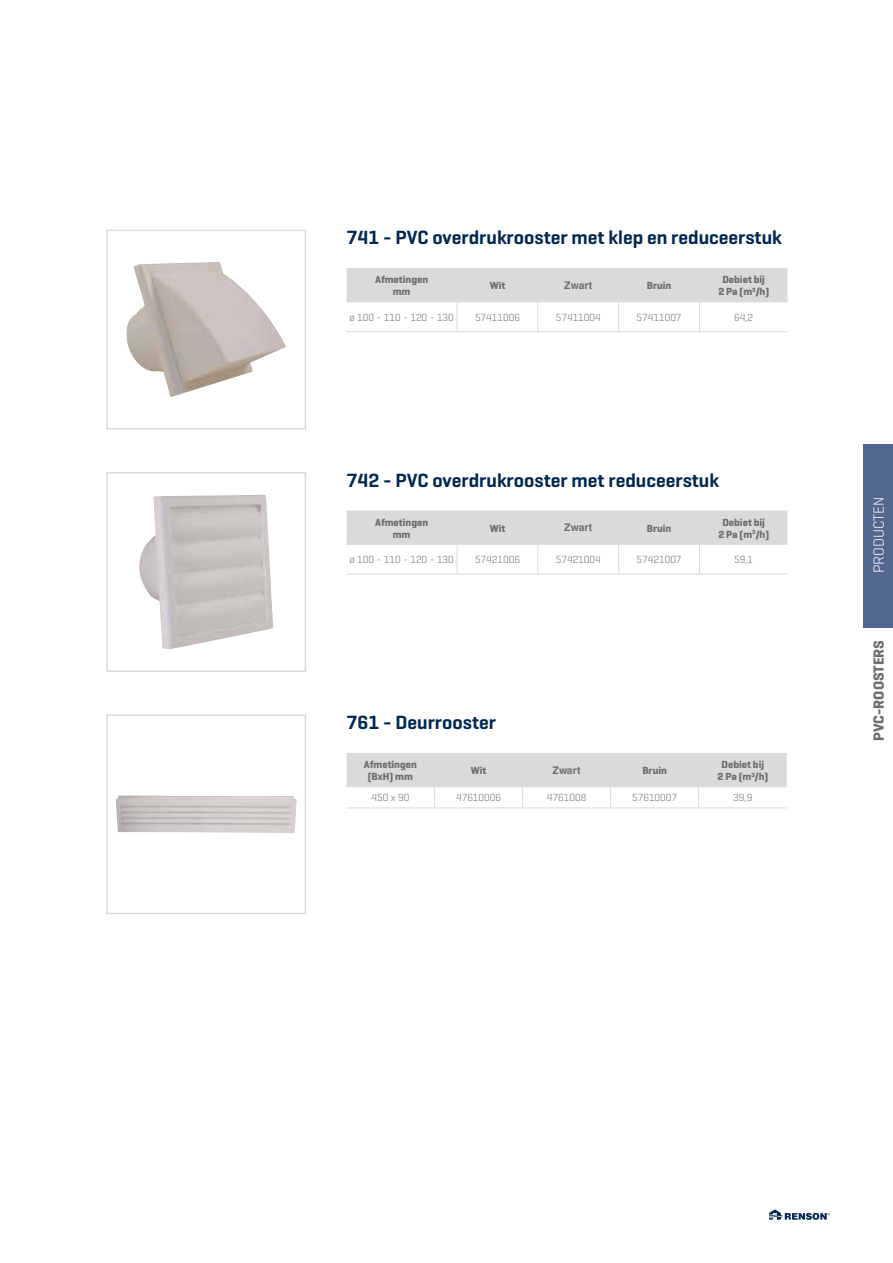
<style>
.page{position:relative;width:893px;height:1263px;background:#fff}
.page>*{position:absolute;margin:0;border:0;box-sizing:border-box;transform-origin:0 0}
.t1{font:600 19.5px "Geogrotesque";color:#00274f}
.t2{font:700 15px "Geogrotesque";color:#706f6f}
.t3{font:300 15px "Geogrotesque";color:#fff}
.t4{font:300 10.5px "Geogrotesque";color:#706f6f}
.t5{font:700 10.5px/12px "Geogrotesque";color:#706f6f;text-align:center}
.t6{font:700 10.5px "Helvetica LT Std";color:#706f6f}
</style>
<div class="page">
<div style="left:863px;top:444px;width:30px;height:184px;background:#52688e"></div>
<hr style="left:347px;top:268px;width:110px;height:1px;background:#dadada">
<hr style="left:457px;top:268px;width:81px;height:1px;background:#dadada">
<hr style="left:538px;top:268px;width:81px;height:1px;background:#dadada">
<hr style="left:619px;top:268px;width:80px;height:1px;background:#dadada">
<hr style="left:699px;top:268px;width:88px;height:1px;background:#dadada">
<hr style="left:347px;top:331px;width:110px;height:1px;background:#dadada">
<hr style="left:457px;top:331px;width:81px;height:1px;background:#dadada">
<hr style="left:538px;top:331px;width:81px;height:1px;background:#dadada">
<hr style="left:619px;top:331px;width:80px;height:1px;background:#dadada">
<hr style="left:699px;top:331px;width:88px;height:1px;background:#dadada">
<svg style="left:347px;top:269px;width:440px;height:62px"></svg>
<hr style="left:347px;top:574px;width:110px;height:1px;background:#dadada">
<hr style="left:457px;top:574px;width:81px;height:1px;background:#dadada">
<hr style="left:538px;top:574px;width:81px;height:1px;background:#dadada">
<hr style="left:619px;top:574px;width:80px;height:1px;background:#dadada">
<hr style="left:699px;top:574px;width:88px;height:1px;background:#dadada">
<svg style="left:347px;top:511px;width:440px;height:63px"></svg>
<hr style="left:347px;top:807px;width:88px;height:1px;background:#dadada">
<hr style="left:435px;top:807px;width:88px;height:1px;background:#dadada">
<hr style="left:523px;top:807px;width:88px;height:1px;background:#dadada">
<hr style="left:611px;top:807px;width:88px;height:1px;background:#dadada">
<hr style="left:699px;top:807px;width:88px;height:1px;background:#dadada">
<svg style="left:347px;top:753px;width:440px;height:54px"></svg>
<img style="left:126px;top:262px;width:160px;height:135px">
<div style="left:106px;top:230px;width:200px;height:199px;border:2px solid #dadada"></div>
<img style="left:139px;top:495px;width:134px;height:154px">
<div style="left:106px;top:472px;width:200px;height:200px;border:2px solid #dadada"></div>
<img style="left:116px;top:795px;width:181px;height:38px">
<div style="left:106px;top:714px;width:200px;height:200px;border:2px solid #dadada"></div>
<svg style="left:769px;top:1209px;width:60px;height:11px"></svg>
<h1 class="t1" style="left:347px;top:225px;width:437px">741 - PVC overdrukrooster met klep en reduceerstuk</h1>
<p class="t5" style="left:375px;top:274px;width:55px">Afmetingen mm</p>
<p class="t5" style="left:490px;top:280px;width:17px">Wit</p>
<p class="t6" style="left:564px;top:279px;width:30px">Zwart</p>
<p class="t5" style="left:647px;top:280px;width:26px">Bruin</p>
<p class="t5" style="left:718px;top:274px;width:52px">Debiet bij<br>2 Pa (m<sup>3</sup>/h)</p>
<p class="t4" style="left:349px;top:311px;width:106px">ø 100 - 110 - 120 - 130</p>
<p class="t4" style="left:475px;top:311px;width:47px">57411006</p>
<p class="t4" style="left:556px;top:311px;width:47px">57411004</p>
<p class="t4" style="left:637px;top:311px;width:47px">57411007</p>
<p class="t4" style="left:734px;top:311px;width:21px">64,2</p>
<h1 class="t1" style="left:347px;top:468px;width:374px">742 - PVC overdrukrooster met reduceerstuk</h1>
<p class="t5" style="left:375px;top:516px;width:55px">Afmetingen mm</p>
<p class="t5" style="left:490px;top:522px;width:17px">Wit</p>
<p class="t6" style="left:564px;top:521px;width:30px">Zwart</p>
<p class="t5" style="left:647px;top:522px;width:26px">Bruin</p>
<p class="t5" style="left:718px;top:516px;width:52px">Debiet bij<br>2 Pa (m<sup>3</sup>/h)</p>
<p class="t4" style="left:349px;top:553px;width:106px">ø 100 - 110 - 120 - 130</p>
<p class="t4" style="left:475px;top:553px;width:47px">57421006</p>
<p class="t4" style="left:556px;top:553px;width:47px">57421004</p>
<p class="t4" style="left:637px;top:553px;width:47px">57421007</p>
<p class="t4" style="left:734px;top:553px;width:21px">59,1</p>
<h1 class="t1" style="left:347px;top:710px;width:151px">761 - Deurrooster</h1>
<p class="t5" style="left:364px;top:758px;width:55px">Afmetingen (BxH) mm</p>
<p class="t5" style="left:471px;top:764px;width:17px">Wit</p>
<p class="t6" style="left:553px;top:764px;width:30px">Zwart</p>
<p class="t5" style="left:642px;top:764px;width:26px">Bruin</p>
<p class="t5" style="left:717px;top:758px;width:52px">Debiet bij<br>2 Pa (m<sup>3</sup>/h)</p>
<p class="t4" style="left:371px;top:791px;width:39px">450 x 90</p>
<p class="t4" style="left:456px;top:791px;width:47px">47610006</p>
<p class="t4" style="left:547px;top:791px;width:41px">4761008</p>
<p class="t4" style="left:632px;top:791px;width:47px">57610007</p>
<p class="t4" style="left:733px;top:791px;width:21px">39,9</p>
<h2 class="t3" style="left:869px;top:573px;width:78px;rotate:-90deg">PRODUCTEN</h2>
<h2 class="t2" style="left:869px;top:741px;width:103px;rotate:-90deg">PVC-ROOSTERS</h2>
</div>
